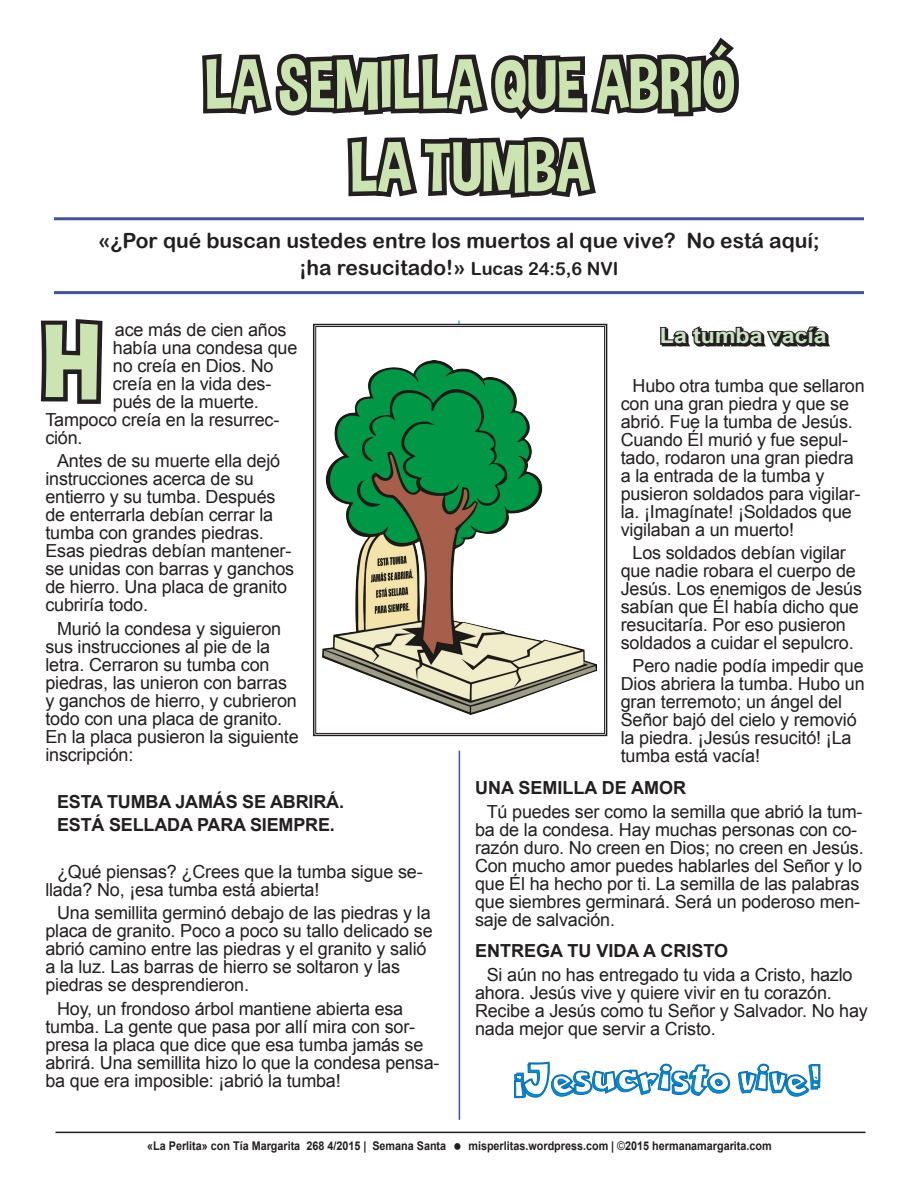
<style>
.page{position:relative;width:918px;height:1188px;background:#fff}
.page>*{position:absolute;margin:0;border:0;box-sizing:border-box;transform-origin:0 0}
.Bible_Verse{font:21px/27px "Arial Rounded MT Bold";color:#231f20;text-align:center}
.Body_Text_Title{font:700 21px "Arial";color:#cbe2c5;scale:1.1 1}
.Body_Text_12{font:18px/18px "Arial";letter-spacing:-.01em;color:#231f20}
.Body_Text_12-2{font:700 18px "Arial";letter-spacing:-.01em;color:#231f20}
.Body_Text_Title-2{font:700 18px "Arial";color:#231f20}
.t1{font:700 12px "Arial";color:#231f20;scale:.9 1}
.s1{font-size:18px}
.s2{font-weight:400}
</style>
<div class="page">
<hr style="left:459px;top:751px;width:1px;height:369px;background:#415399">
<hr style="left:54px;top:217px;width:810px;height:3px;background:#45559b">
<hr style="left:54px;top:291px;width:810px;height:3px;background:#415399">
<hr style="left:56px;top:1132px;width:810px;height:1px;background:#231f20">
<svg style="left:197px;top:37px;width:546px;height:907px"></svg>
<svg style="left:352px;top:141px;width:238px;height:52px"></svg>
<svg style="left:206px;top:44px;width:528px;height:68px"></svg>
<svg style="left:40px;top:319px;width:63px;height:85px"></svg>
<svg style="left:659px;top:307px;width:171px;height:43px"></svg>
<svg style="left:514px;top:1061px;width:307px;height:37px"></svg>
<p class="Bible_Verse" style="left:98px;top:227px;width:723px">«¿Por qué buscan ustedes entre los muertos al que vive? No está aquí; ¡ha resucitado!» <span class="s1">Lucas 24:5,6 NVI</span></p>
<p class="Body_Text_12" style="left:115px;top:321px;width:173px">ace más de cien años</p>
<p class="Body_Text_12" style="left:113px;top:339px;width:186px">había una condesa que</p>
<p class="Body_Text_12" style="left:113px;top:357px;width:162px">no creía en Dios. No</p>
<p class="Body_Text_12" style="left:113px;top:375px;width:160px">creía en la vida des-</p>
<p class="Body_Text_12" style="left:113px;top:393px;width:148px">pués de la muerte.</p>
<p class="Body_Text_12" style="left:45px;top:411px;width:236px">Tampoco creía en la resurrec-</p>
<p class="Body_Text_12" style="left:45px;top:429px;width:39px">ción.</p>
<p class="Body_Text_12" style="left:45px;top:452px;width:250px;text-indent:12px">Antes de su muerte ella dejó instrucciones acerca de su entierro y su tumba. Después de enterrarla debían cerrar la tumba con grandes piedras.<br>Esas piedras debían mantener&shy;se unidas con barras y ganchos de hierro. Una placa de granito cubriría todo.</p>
<p class="Body_Text_12" style="left:45px;top:620px;width:255px;text-indent:12px">Murió la condesa y siguieron sus instrucciones al pie de la letra. Cerraron su tumba con piedras, las unieron con barras y ganchos de hierro, y cubrieron todo con una placa de granito.<br>En la placa pusieron la siguiente inscripción:</p>
<p class="Body_Text_12-2" style="left:57px;top:789px;width:288px">ESTA TUMBA JAMÁS SE ABRIRÁ.</p>
<p class="Body_Text_12-2" style="left:57px;top:813px;width:279px">ESTÁ SELLADA PARA SIEMPRE.</p>
<p class="Body_Text_12" style="left:45px;top:863px;width:379px;text-indent:12px">¿Qué piensas? ¿Crees que la tumba sigue se&shy;llada? No, ¡esa tumba está abierta!</p>
<p class="Body_Text_12" style="left:45px;top:904px;width:389px;text-indent:12px">Una semillita germinó debajo de las piedras y la placa de granito. Poco a poco su tallo delicado se abrió camino entre las piedras y el granito y salió a la luz. Las barras de hierro se soltaron y las piedras se desprendieron.</p>
<p class="Body_Text_12" style="left:45px;top:999px;width:396px;text-indent:12px">Hoy, un frondoso árbol mantiene abierta esa tumba. La gente que pasa por allí mira con sor&shy;presa la placa que dice que esa tumba jamás se abrirá. Una semillita hizo lo que la condesa pensa&shy;ba que era imposible: ¡abrió la tumba!</p>
<p class="Body_Text_Title" style="left:660px;top:322px;width:153px">La tumba vacía</p>
<p class="Body_Text_12" style="left:621px;top:377px;width:245px;text-indent:12px">Hubo otra tumba que sellaron con una gran piedra y que se abrió. Fue la tumba de Jesús.<br>Cuando Él murió y fue sepul&shy;tado, rodaron una gran piedra a la entrada de la tumba y pusieron soldados para vigilar&shy;la. ¡Imagínate! ¡Soldados que vigilaban a un muerto!</p>
<p class="Body_Text_12" style="left:621px;top:544px;width:243px;text-indent:12px">Los soldados debían vigilar que nadie robara el cuerpo de<br>Jesús. Los enemigos de Jesús sabían que Él había dicho que resucitaría. Por eso pusieron soldados a cuidar el sepulcro.</p>
<p class="Body_Text_12" style="left:621px;top:657px;width:245px;text-indent:12px">Pero nadie podía impedir que<br>Dios abriera la tumba. Hubo un gran terremoto; un ángel del<br>Señor bajó del cielo y removió la piedra. ¡Jesús resucitó! ¡La tumba está vacía!</p>
<p class="Body_Text_Title-2" style="left:475px;top:776px;width:212px">UNA SEMILLA DE AMOR</p>
<p class="Body_Text_12" style="left:475px;top:803px;width:390px;text-indent:12px">Tú puedes ser como la semilla que abrió la tum&shy;ba de la condesa. Hay muchas personas con co&shy;razón duro. No creen en Dios; no creen en Jesús.<br>Con mucho amor puedes hablarles del Señor y lo que Él ha hecho por ti. La semilla de las palabras que siembres germinará. Será un poderoso men&shy;saje de salvación.</p>
<p class="Body_Text_Title-2" style="left:475px;top:939px;width:255px">ENTREGA TU VIDA A CRISTO</p>
<p class="Body_Text_12" style="left:475px;top:966px;width:394px;text-indent:12px">Si aún no has entregado tu vida a Cristo, hazlo ahora. Jesús vive y quiere vivir en tu corazón.<br>Recibe a Jesús como tu Señor y Salvador. No hay nada mejor que servir a Cristo.</p>
<p class="t1" style="left:147px;top:1137px;width:334px">«La Perlita» con Tía Margarita 268 4/2015 | Semana Santa</p>
<p class="t1" style="left:468px;top:1137px;width:338px">misperlitas.wordpress.com | <span class="s2">©</span>2015 hermanamargarita.com</p>
</div>
